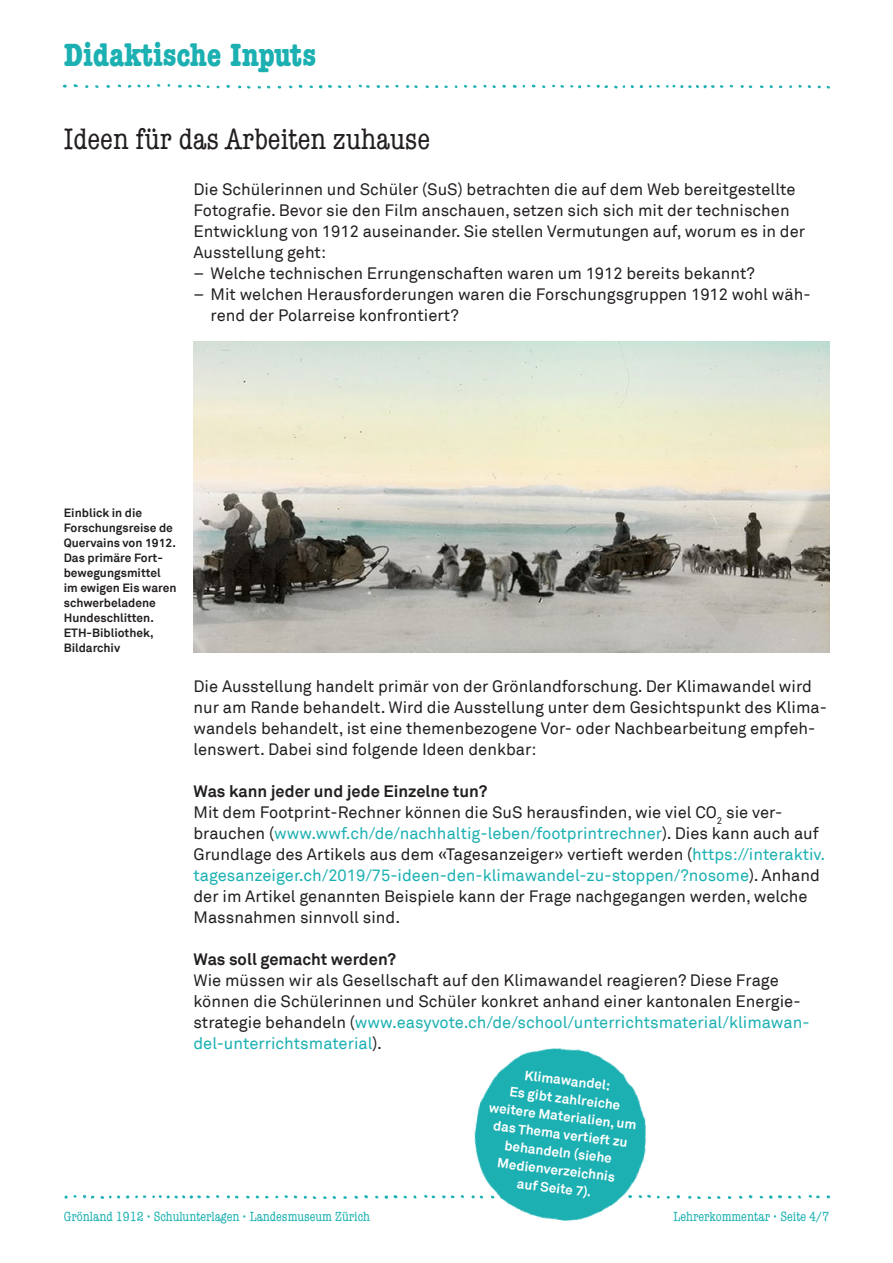
<style>
.page{position:relative;width:893px;height:1263px;background:#fff}
.page>*{position:absolute;margin:0;border:0;box-sizing:border-box;transform-origin:0 0}
.UfS_Seitentitel{font:700 condensed 33px "American Typewriter";color:#1cb0b2}
.UfS_Haupttitel_Ameri{font:condensed 30px "American Typewriter";color:#231f20}
.UfS_Lauftext_11_14{font:16.5px/21px "Akkurat";color:#231f20}
.UfS_Untertitel_11_14{font:700 16.5px "Akkurat";color:#231f20}
.UfS_Untertitel_9_12{font:700 13.5px/18px "Akkurat";color:#fff;text-align:center}
.t1{font:condensed 13.5px "American Typewriter";color:#1cb0b2}
.UfS_Legende_Timeline{font:700 12px/15px "Akkurat";color:#231f20}
.s1{color:#1cb0b2}
</style>
<div class="page">
<img style="left:62px;top:84px;width:769px;height:5px">
<img style="left:64px;top:1194px;width:767px;height:5px">
<img style="left:449px;top:1048px;width:218px;height:173px">
<img style="left:193px;top:342px;width:636px;height:310px">
<p class="UfS_Seitentitel" style="left:64px;top:35px;width:254px">Didaktische Inputs</p>
<p class="UfS_Haupttitel_Ameri" style="left:64px;top:121px;width:368px">Ideen für das Arbeiten zuhause</p>
<p class="UfS_Lauftext_11_14" style="left:193px;top:179px;width:613px">Die Schülerinnen und Schüler (SuS) betrachten die auf dem Web bereitgestellte Fotografie. Bevor sie den Film anschauen, setzen sich sich mit der technischen Entwicklung von 1912 auseinander. Sie stellen Vermutungen auf, worum es in der Ausstellung geht:</p>
<p class="UfS_Lauftext_11_14" style="left:193px;top:263px;width:563px">– Welche technischen Errungenschaften waren um 1912 bereits bekannt?</p>
<p class="UfS_Lauftext_11_14" style="left:210px;top:284px;width:602px;text-indent:-17px">– Mit welchen Herausforderungen waren die Forschungsgruppen 1912 wohl wäh&shy;rend der Polarreise konfrontiert?</p>
<p class="UfS_Legende_Timeline" style="left:64px;top:505px;width:114px">Einblick in die<br>Forschungsreise de<br>Quervains von 1912.<br>Das primäre Fort&shy;bewegungsmittel im ewigen Eis waren schwerbeladene<br>Hundeschlitten.</p>
<p class="UfS_Legende_Timeline" style="left:64px;top:625px;width:91px">ETH-Bibliothek,<br>Bildarchiv</p>
<p class="UfS_Lauftext_11_14" style="left:193px;top:676px;width:635px">Die Ausstellung handelt primär von der Grönlandforschung. Der Klimawandel wird nur am Rande behandelt. Wird die Ausstellung unter dem Gesichtspunkt des Klima&shy;wandels behandelt, ist eine themenbezogene Vor- oder Nachbearbeitung empfeh&shy;lenswert. Dabei sind folgende Ideen denkbar:</p>
<p class="UfS_Untertitel_11_14" style="left:193px;top:781px;width:295px">Was kann jeder und jede Einzelne tun?</p>
<p class="UfS_Lauftext_11_14" style="left:193px;top:802px;width:633px">Mit dem Footprint-Rechner können die SuS herausfinden, wie viel CO<sub>2</sub> sie ver&shy;brauchen (<span class="s1">www.wwf.ch/de/nachhaltig-leben/footprintrechner</span>). Dies kann auch auf Grundlage des Artikels aus dem «Tagesanzeiger» vertieft werden (<span class="s1">https://interaktiv. tagesanzeiger.ch/2019/75-ideen-den-klimawandel-zu-stoppen/?nosome</span>). Anhand der im Artikel genannten Beispiele kann der Frage nachgegangen werden, welche Massnahmen sinnvoll sind.</p>
<p class="UfS_Untertitel_11_14" style="left:193px;top:949px;width:204px">Was soll gemacht werden?</p>
<p class="UfS_Lauftext_11_14" style="left:193px;top:970px;width:618px">Wie müssen wir als Gesellschaft auf den Klimawandel reagieren? Diese Frage können die Schülerinnen und Schüler konkret anhand einer kantonalen Energie&shy;strategie behandeln (<span class="s1">www.easyvote.ch/de/school/unterrichtsmaterial/klimawan&shy;del-unterrichtsmaterial</span>).</p>
<p class="UfS_Untertitel_9_12" style="left:526px;top:1066px;width:88px;rotate:7deg">Klimawandel:</p>
<p class="UfS_Untertitel_9_12" style="left:492px;top:1080px;width:150px;rotate:7deg">Es gibt zahlreiche weitere Materialien, um das Thema vertieft zu behandeln (siehe<br>Medienverzeichnis<br>auf Seite 7).</p>
<p class="t1" style="left:64px;top:1209px;width:308px">Grönland 1912 • Schulunterlagen • Landesmuseum Zürich</p>
<p class="t1" style="left:673px;top:1209px;width:157px">Lehrerkommentar • Seite 4/7</p>
</div>
